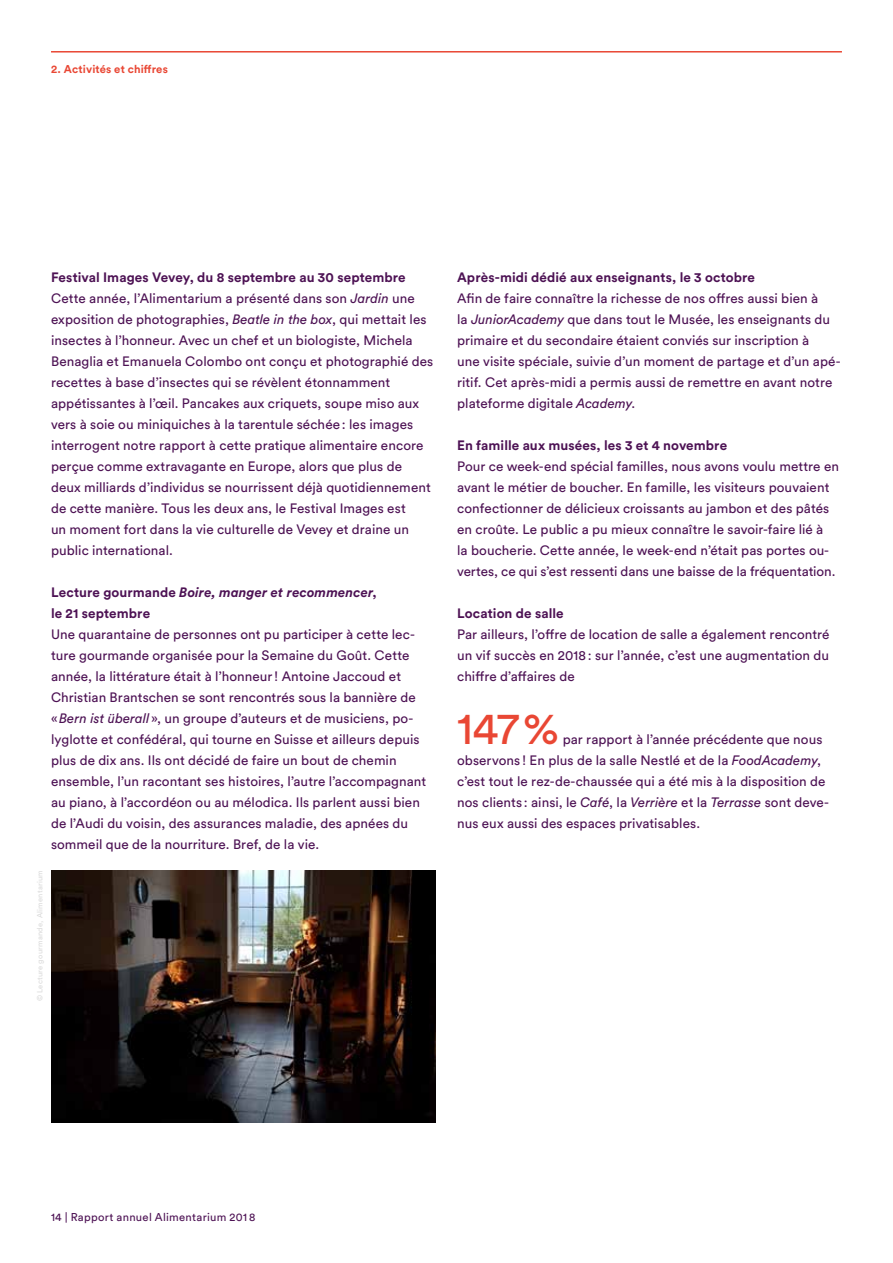
<style>
.page{position:relative;width:893px;height:1263px;background:#fff}
.page>*{position:absolute;margin:0;border:0;box-sizing:border-box;transform-origin:0 0}
.t1{font:45px "Circular Pro";color:#e94734}
.t2{font:13.5px/21px "Circular Pro";letter-spacing:.005em;color:#4d1254}
.t3{font:700 13.5px/21px "Circular Pro";letter-spacing:.005em;color:#4d1254}
.t4{font:11.25px "Circular Pro";letter-spacing:.025em;color:#4d1254}
.t5{font:700 11.25px "Circular Pro";letter-spacing:.015em;color:#e94734}
.t6{font:7.5px "Circular Pro";letter-spacing:.03em;color:#dadada}
.s1{font-weight:700}
.s2{font-style:italic}
</style>
<div class="page">
<hr style="left:51px;top:51px;width:791px;height:2px;background:#e94734">
<img style="left:51px;top:870px;width:385px;height:252px">
<p class="t5" style="left:51px;top:61px;width:118px">2. Activités et chiffres</p>
<p class="t2" style="left:51px;top:266px;width:384px"><span class="s1">Festival Images Vevey, du 8 septembre au 30 septembre </span>Cette année, l’Alimentarium a présenté dans son <span class="s2">Jardin</span> une exposition de photographies, <span class="s2">Beatle in the box</span>, qui mettait les insectes à l’honneur. Avec un chef et un biologiste, Michela Benaglia et Emanuela Colombo ont conçu et photographié des recettes à base d’insectes qui se révèlent étonnamment appétissantes à l’œil. Pancakes aux criquets, soupe miso aux vers à soie ou miniquiches à la tarentule séchée: les images interrogent notre rapport à cette pratique alimentaire encore perçue comme extravagante en Europe, alors que plus de deux milliards d’individus se nourrissent déjà quotidiennement de cette manière. Tous les deux ans, le Festival Images est<br>un moment fort dans la vie culturelle de Vevey et draine un public international.</p>
<p class="t3" style="left:51px;top:581px;width:327px">Lecture gourmande <span class="s2">Boire, manger et recommencer</span>, le 21 septembre</p>
<p class="t2" style="left:51px;top:623px;width:377px">Une quarantaine de personnes ont pu participer à cette lec&shy;ture gourmande organisée pour la Semaine du Goût. Cette année, la littérature était à l’honneur! Antoine Jaccoud et Christian Brantschen se sont rencontrés sous la bannière de «<span class="s2">Bern ist überall</span> », un groupe d’auteurs et de musiciens, po&shy;lyglotte et confédéral, qui tourne en Suisse et ailleurs depuis plus de dix ans. Ils ont décidé de faire un bout de chemin ensemble, l’un racontant ses histoires, l’autre l’accompagnant au piano, à l’accordéon ou au mélodica. Ils parlent aussi bien de l’Audi du voisin, des assurances maladie, des apnées du sommeil que de la nourriture. Bref, de la vie.</p>
<p class="t6" style="left:35px;top:1001px;width:133px;rotate:-90deg">© Lecture gourmande, Alimentarium</p>
<p class="t3" style="left:457px;top:266px;width:299px">Après-midi dédié aux enseignants, le 3 octobre</p>
<p class="t2" style="left:457px;top:287px;width:385px">Afin de faire connaître la richesse de nos offres aussi bien à<br>la <span class="s2">JuniorAcademy</span> que dans tout le Musée, les enseignants du primaire et du secondaire étaient conviés sur inscription à<br>une visite spéciale, suivie d’un moment de partage et d’un apé&shy;ritif. Cet après-midi a permis aussi de remettre en avant notre plateforme digitale <span class="s2">Academy</span>.</p>
<p class="t3" style="left:457px;top:434px;width:271px">En famille aux musées, les 3 et 4 novembre</p>
<p class="t2" style="left:457px;top:455px;width:383px">Pour ce week-end spécial familles, nous avons voulu mettre en avant le métier de boucher. En famille, les visiteurs pouvaient confectionner de délicieux croissants au jambon et des pâtés en croûte. Le public a pu mieux connaître le savoir-faire lié à<br>la boucherie. Cette année, le week-end n’était pas portes ou&shy;vertes, ce qui s’est ressenti dans une baisse de la fréquentation.</p>
<p class="t3" style="left:457px;top:602px;width:108px">Location de salle</p>
<p class="t2" style="left:457px;top:623px;width:374px;text-align:justify">Par ailleurs, l’offre de location de salle a également rencontré un vif succès en 2018: sur l’année, c’est une augmentation du chiffre d’affaires de</p>
<h1 class="t1" style="left:457px;top:698px;width:104px">147%</h1>
<p class="t2" style="left:457px;top:728px;width:373px;text-indent:106px">par rapport à l’année précédente que nous observons ! En plus de la salle Nestlé et de la <span class="s2">FoodAcademy</span>, c’est tout le rez-de-chaussée qui a été mis à la disposition de nos clients : ainsi, le <span class="s2">Café</span>, la <span class="s2">Verrière</span> et la <span class="s2">Terrasse</span> sont deve&shy;nus eux aussi des espaces privatisables.</p>
<p class="t4" style="left:51px;top:1209px;width:206px">14 | Rapport annuel Alimentarium 201 8</p>
</div>
